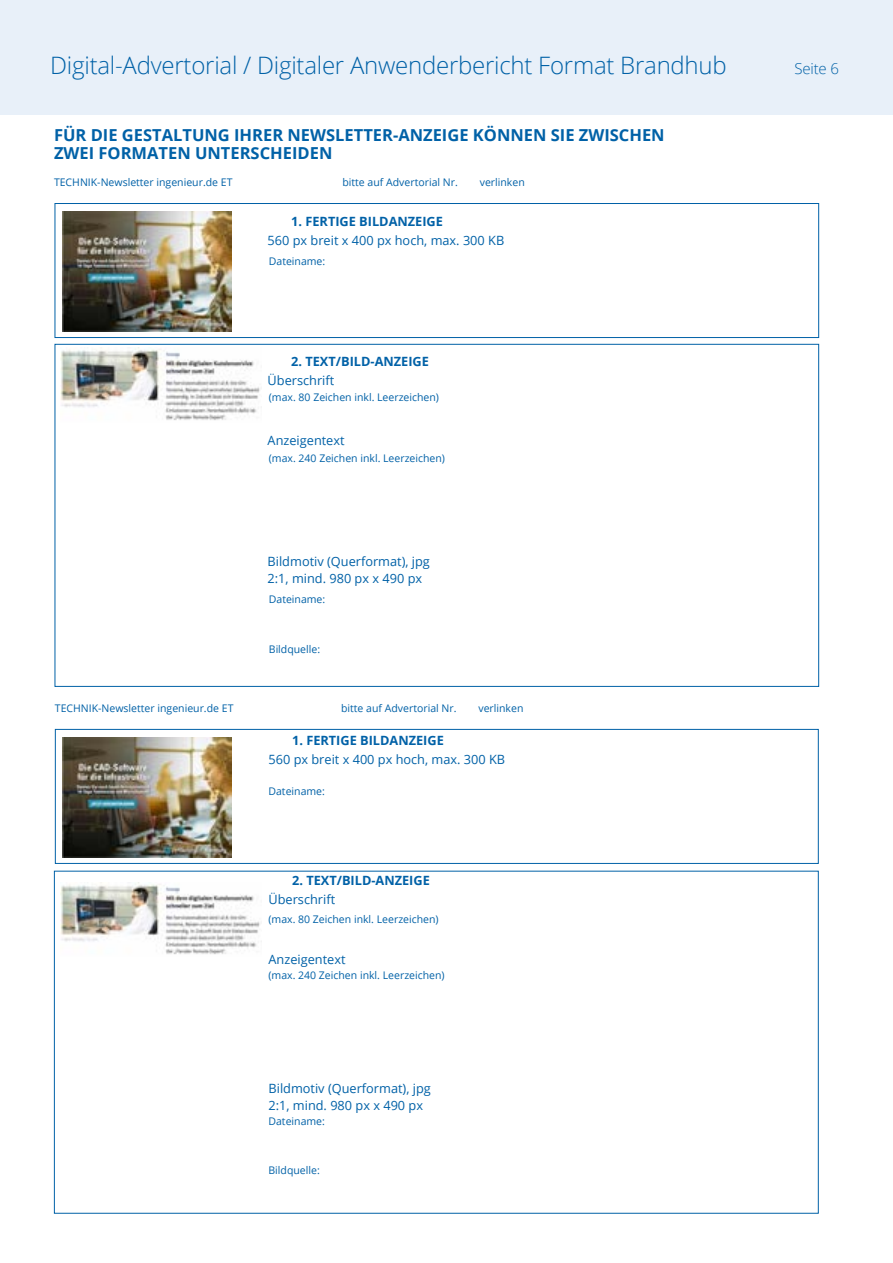
<style>
.page{position:relative;width:893px;height:1263px;background:#fff}
.page>*{position:absolute;margin:0;border:0;box-sizing:border-box;transform-origin:0 0}
.t1{font:300 24px "Open Sans";letter-spacing:-.01em;color:#0061a7}
.t2{font:700 16.5px/18.8px "Open Sans";color:#0061a7}
.t3{font:300 15px "Open Sans";letter-spacing:-.01em;color:#0061a7}
.t4{font:12.75px/17.2px "Open Sans";color:#0061a7}
.t5{font:700 12.75px "Open Sans";color:#0061a7}
.t6{font:10.5px "Open Sans";color:#0061a7}
</style>
<div class="page">
<div style="left:55px;top:729px;width:764px;height:135px;border:1px solid #0061a7"></div>
<img style="left:60px;top:882px;width:202px;height:73px">
<img style="left:63px;top:737px;width:168px;height:120px">
<div style="left:0;top:0;width:893px;height:115px;background:#e8f0f9"></div>
<img style="left:60px;top:348px;width:200px;height:72px">
<img style="left:62px;top:211px;width:169px;height:121px">
<div style="left:55px;top:203px;width:764px;height:135px;border:1px solid #0061a7"></div>
<h1 class="t1" style="left:50px;top:49px;width:678px">Digital-Advertorial / Digitaler Anwenderbericht Format Brandhub</h1>
<h3 class="t3" style="left:794px;top:58px;width:46px">Seite 6</h3>
<h2 class="t2" style="left:54px;top:125px;width:612px">FÜR DIE GESTALTUNG IHRER NEWSLETTER-ANZEIGE KÖNNEN SIE ZWISCHEN<br>ZWEI FORMATEN UNTERSCHEIDEN</h2>
<p class="t6" style="left:54px;top:175px;width:180px">TECHNIK-Newsletter ingenieur.de ET</p>
<p class="t6" style="left:342px;top:175px;width:117px">bitte auf Advertorial Nr.</p>
<p class="t6" style="left:480px;top:175px;width:47px">verlinken</p>
<p class="t5" style="left:291px;top:213px;width:153px">1. FERTIGE BILDANZEIGE</p>
<p class="t4" style="left:268px;top:231px;width:238px">560 px breit x 400 px hoch, max. 300 KB</p>
<p class="t6" style="left:269px;top:254px;width:58px">Dateiname:</p>
<p class="t5" style="left:291px;top:352px;width:139px">2. TEXT/BILD-ANZEIGE</p>
<p class="t4" style="left:268px;top:371px;width:68px">Überschrift</p>
<p class="t6" style="left:269px;top:390px;width:172px">(max. 80 Zeichen inkl. Leerzeichen)</p>
<p class="t4" style="left:268px;top:431px;width:79px">Anzeigentext</p>
<p class="t6" style="left:269px;top:451px;width:178px">(max. 240 Zeichen inkl. Leerzeichen)</p>
<p class="t4" style="left:268px;top:552px;width:164px">Bildmotiv (Querformat), jpg<br>2:1, mind. 980 px x 490 px</p>
<p class="t6" style="left:269px;top:592px;width:58px">Dateiname:</p>
<p class="t6" style="left:269px;top:641px;width:53px">Bildquelle:</p>
<p class="t6" style="left:55px;top:700px;width:180px">TECHNIK-Newsletter ingenieur.de ET</p>
<p class="t6" style="left:341px;top:700px;width:117px">bitte auf Advertorial Nr.</p>
<p class="t6" style="left:478px;top:700px;width:47px">verlinken</p>
<p class="t5" style="left:292px;top:731px;width:153px">1. FERTIGE BILDANZEIGE</p>
<p class="t4" style="left:268px;top:750px;width:238px">560 px breit x 400 px hoch, max. 300 KB</p>
<p class="t6" style="left:268px;top:783px;width:58px">Dateiname:</p>
<p class="t5" style="left:292px;top:871px;width:139px">2. TEXT/BILD-ANZEIGE</p>
<p class="t4" style="left:268px;top:890px;width:68px">Überschrift</p>
<p class="t6" style="left:268px;top:912px;width:172px">(max. 80 Zeichen inkl. Leerzeichen)</p>
<p class="t4" style="left:268px;top:950px;width:79px">Anzeigentext</p>
<p class="t6" style="left:268px;top:968px;width:178px">(max. 240 Zeichen inkl. Leerzeichen)</p>
<p class="t4" style="left:268px;top:1079px;width:164px">Bildmotiv (Querformat), jpg<br>2:1, mind. 980 px x 490 px</p>
<p class="t6" style="left:268px;top:1114px;width:58px">Dateiname:</p>
<p class="t6" style="left:268px;top:1163px;width:53px">Bildquelle:</p>
</div>
